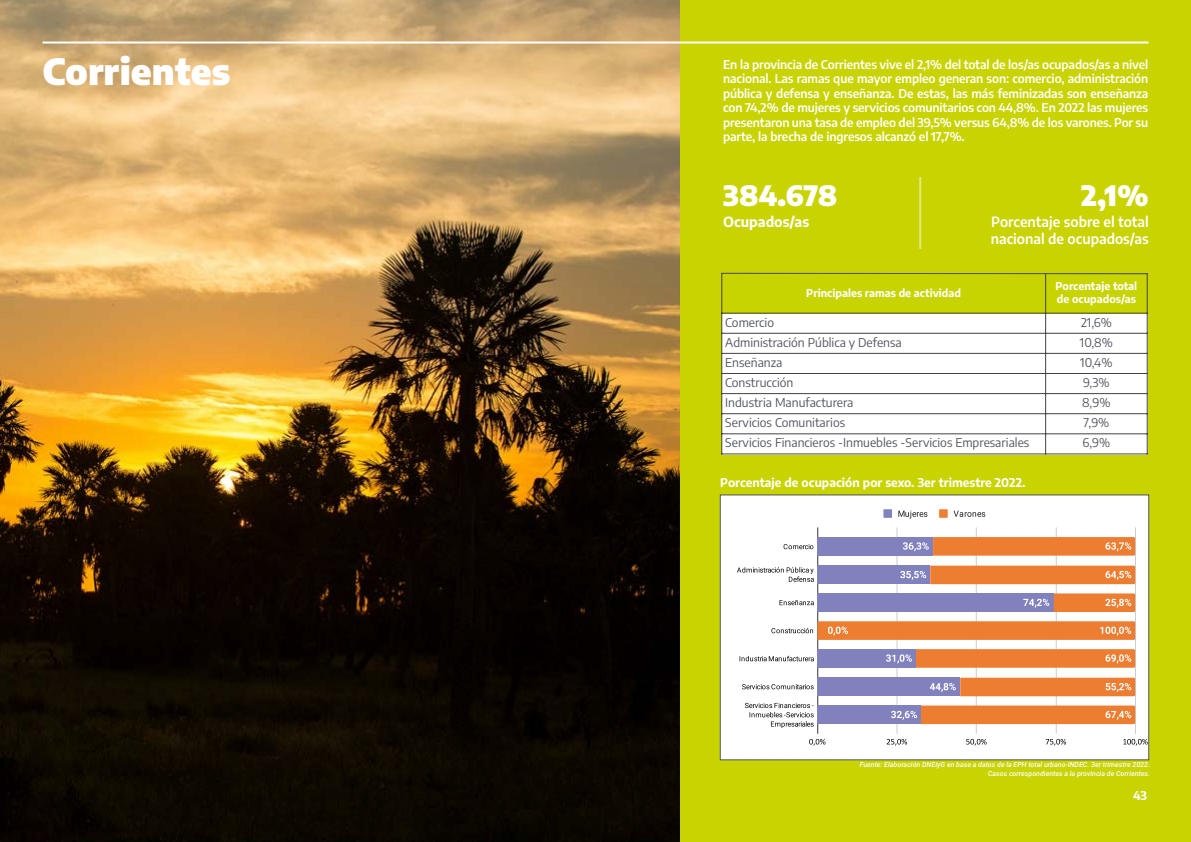
<style>
.page{position:relative;width:1191px;height:842px;background:#fff}
.page>*{position:absolute;margin:0;border:0;box-sizing:border-box;transform-origin:0 0}
.t1{font:900 36px "Encode Sans";color:#fff}
.t2{font:900 28px "Encode Sans";letter-spacing:-.005em;color:#fff}
.t3{font:600 14px/16.8px "Encode Sans";color:#fff}
.t4{font:700 14px "Encode Sans";color:#fff}
.t5{font:12.1px "Encode Sans";color:#52555e}
.t6{font:600 12px/14.4px "Encode Sans";letter-spacing:-.01em;color:#fff;text-align:justify}
.t7{font:700 12px "Encode Sans";color:#fff}
.t8{font:700 10.7px/13.1px "Encode Sans";color:#fff}
.t9{font:italic 500 7px/8.4px "Roboto";color:#fff;text-align:right}
</style>
<div class="page">
<img style="left:0;top:0;width:680px;height:842px">
<div style="left:680px;top:0;width:511px;height:842px;background:#c8d300"></div>
<hr style="left:43px;top:42px;width:1105px;height:2px;background:#fff">
<div style="left:722px;top:314px;width:425px;height:140px;background:#fff"></div>
<hr style="left:721px;top:273px;width:1px;height:181px;background:#434343">
<hr style="left:1045px;top:273px;width:1px;height:181px;background:#434343">
<hr style="left:721px;top:313px;width:426px;height:1px;background:#434343">
<hr style="left:721px;top:333px;width:426px;height:1px;background:#434343">
<hr style="left:721px;top:353px;width:426px;height:1px;background:#434343">
<hr style="left:721px;top:373px;width:426px;height:1px;background:#434343">
<hr style="left:721px;top:393px;width:426px;height:1px;background:#434343">
<hr style="left:721px;top:413px;width:426px;height:1px;background:#434343">
<hr style="left:721px;top:433px;width:426px;height:1px;background:#434343">
<hr style="left:721px;top:453px;width:426px;height:1px;background:#434343">
<hr style="left:1146px;top:273px;width:1px;height:181px;background:#434343">
<div style="left:720px;top:495px;width:428px;height:265px;background:#fff"></div>
<hr style="left:817px;top:527px;width:1px;height:207px;background:#333">
<hr style="left:896px;top:527px;width:1px;height:207px;background:#ccc">
<hr style="left:976px;top:527px;width:1px;height:207px;background:#ccc">
<hr style="left:1056px;top:527px;width:1px;height:207px;background:#ccc">
<hr style="left:1135px;top:527px;width:1px;height:207px;background:#ccc">
<div style="left:817px;top:537px;width:116px;height:19px;background:#8081bd"></div>
<div style="left:817px;top:566px;width:113px;height:18px;background:#8081bd"></div>
<div style="left:817px;top:593px;width:236px;height:19px;background:#8081bd"></div>
<div style="left:817px;top:649px;width:99px;height:19px;background:#8081bd"></div>
<div style="left:817px;top:678px;width:143px;height:18px;background:#8081bd"></div>
<div style="left:817px;top:705px;width:104px;height:19px;background:#8081bd"></div>
<svg style="left:903px;top:537px;width:232px;height:19px;background:#e1844b"></svg>
<svg style="left:897px;top:564px;width:238px;height:20px"></svg>
<svg style="left:1023px;top:592px;width:112px;height:20px"></svg>
<svg style="left:886px;top:649px;width:249px;height:19px;background:#e2844a"></svg>
<svg style="left:927px;top:676px;width:208px;height:20px"></svg>
<svg style="left:891px;top:704px;width:244px;height:20px;background:#e38b54"></svg>
<svg style="left:783px;top:544px;width:30px;height:5px"></svg>
<svg style="left:737px;top:567px;width:77px;height:15px"></svg>
<svg style="left:779px;top:600px;width:35px;height:5px"></svg>
<svg style="left:771px;top:621px;width:364px;height:19px;background:#ed9051"></svg>
<svg style="left:739px;top:656px;width:75px;height:5px"></svg>
<svg style="left:742px;top:684px;width:71px;height:5px"></svg>
<svg style="left:745px;top:703px;width:68px;height:25px"></svg>
<svg style="left:809px;top:739px;width:16px;height:7px"></svg>
<svg style="left:886px;top:739px;width:21px;height:7px"></svg>
<svg style="left:966px;top:739px;width:20px;height:7px"></svg>
<svg style="left:1045px;top:739px;width:21px;height:7px"></svg>
<svg style="left:1123px;top:739px;width:24px;height:7px"></svg>
<div style="left:883px;top:509px;width:9px;height:9px;background:#8081bd"></div>
<svg style="left:898px;top:511px;width:29px;height:8px"></svg>
<div style="left:939px;top:509px;width:8px;height:9px;background:#ed7d31"></div>
<svg style="left:953px;top:511px;width:32px;height:6px"></svg>
<div style="left:720px;top:494px;width:429px;height:266px;border:1px solid #4f545c"></div>
<svg style="left:721px;top:272px;width:427px;height:3px"></svg>
<hr style="left:919px;top:177px;width:2px;height:72px;background:#fff">
<h1 class="t1" style="left:43px;top:47px;width:189px">Corrientes</h1>
<p class="t6" style="left:723px;top:57px;width:427px">En la provincia de Corrientes vive el 2,1% del total de los/as ocupados/as a nivel nacional. Las ramas que mayor empleo generan son: comercio, administración pública y defensa y enseñanza. De estas, las más feminizadas son enseñanza con 74,2% de mujeres y servicios comunitarios con 44,8%. En 2022 las mujeres presentaron una tasa de empleo del 39,5% versus 64,8% de los varones. Por su parte, la brecha de ingresos alcanzó el 17,7%.</p>
<h2 class="t2" style="left:723px;top:176px;width:116px">384.678</h2>
<p class="t4" style="left:723px;top:212px;width:88px">Ocupados/as</p>
<h2 class="t2" style="left:1081px;top:176px;width:69px">2,1%</h2>
<p class="t3" style="left:990px;top:213px;width:159px">Porcentaje sobre el total nacional de ocupados/as</p>
<p class="t8" style="left:806px;top:285px;width:156px">Principales ramas de actividad</p>
<p class="t8" style="left:1055px;top:278px;width:83px">Porcentaje total de ocupados/as</p>
<p class="t5" style="left:725px;top:314px;width:50px">Comercio</p>
<p class="t5" style="left:1081px;top:314px;width:32px">21,6%</p>
<p class="t5" style="left:725px;top:334px;width:178px">Administración Pública y Defensa</p>
<p class="t5" style="left:1080px;top:334px;width:34px">10,8%</p>
<p class="t5" style="left:725px;top:354px;width:59px">Enseñanza</p>
<p class="t5" style="left:1080px;top:354px;width:34px">10,4%</p>
<p class="t5" style="left:725px;top:374px;width:70px">Construcción</p>
<p class="t5" style="left:1083px;top:374px;width:28px">9,3%</p>
<p class="t5" style="left:725px;top:394px;width:130px">Industria Manufacturera</p>
<p class="t5" style="left:1082px;top:394px;width:30px">8,9%</p>
<p class="t5" style="left:725px;top:414px;width:121px">Servicios Comunitarios</p>
<p class="t5" style="left:1083px;top:414px;width:28px">7,9%</p>
<p class="t5" style="left:725px;top:434px;width:305px">Servicios Financieros -Inmuebles -Servicios Empresariales</p>
<p class="t5" style="left:1082px;top:434px;width:29px">6,9%</p>
<p class="t7" style="left:720px;top:474px;width:307px">Porcentaje de ocupación por sexo. 3er trimestre 2022.</p>
<p class="t9" style="left:859px;top:760px;width:292px">Fuente: Elaboración DNEIyG en base a datos de la EPH total urbano-INDEC. 3er trimestre 2022.<br>Casos correspondientes a la provincia de Corrientes.</p>
<p class="t7" style="left:1133px;top:787px;width:15px">43</p>
</div>
